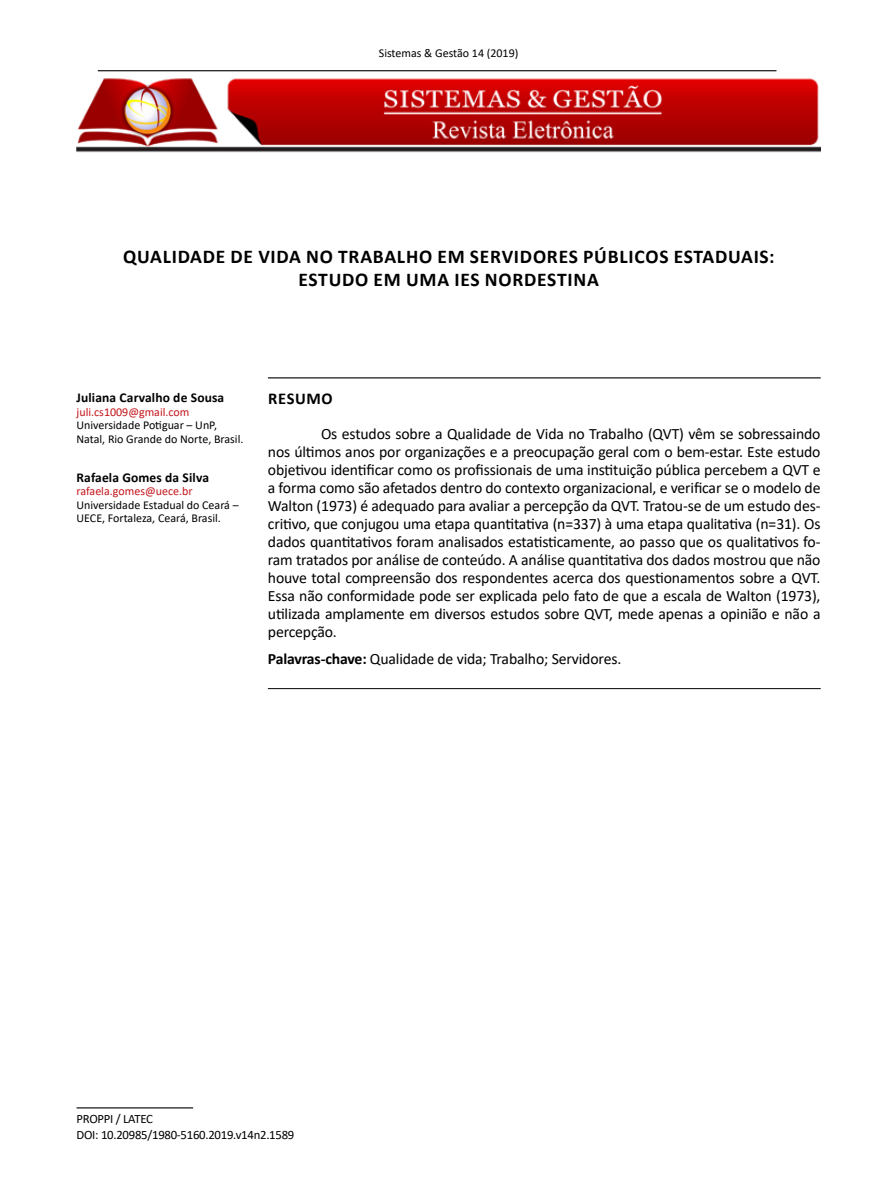
<style>
.page{position:relative;width:893px;height:1191px;background:#fff}
.page>*{position:absolute;margin:0;border:0;box-sizing:border-box;transform-origin:0 0}
.t1{font:700 19.5px/23.4px "Calibri";letter-spacing:.04em;color:#000;text-align:center}
.t2{font:700 16.5px "Calibri";letter-spacing:.04em;color:#000}
.t3{font:15.75px/18px "Calibri";letter-spacing:-.01em;color:#000;text-align:justify}
.t4{font:700 13.5px "Calibri";letter-spacing:.01em;color:#000}
.t5{font:12.75px/15.3px "Calibri";letter-spacing:-.02em;color:#000}
.t6{font:12px/13.5px "Calibri";color:#000}
.t7{font:12px "Calibri";color:#c4161c}
.s1{font-weight:700}
</style>
<div class="page">
<img style="left:77px;top:78px;width:744px;height:75px">
<hr style="left:98px;top:70px;width:678px;height:1px;background:#000">
<hr style="left:77px;top:1107px;width:116px;height:1px;background:#000">
<hr style="left:268px;top:377px;width:553px;height:1px;background:#000">
<hr style="left:268px;top:688px;width:553px;height:1px;background:#000">
<p class="t6" style="left:379px;top:46px;width:141px">Sistemas &amp; Gestão 14 (2019)</p>
<p class="t1" style="left:123px;top:244px;width:653px">QUALIDADE DE VIDA NO TRABALHO EM SERVIDORES PÚBLICOS ESTADUAIS:<br>ESTUDO EM UMA IES NORDESTINA</p>
<p class="t4" style="left:77px;top:389px;width:149px">Juliana Carvalho de Sousa</p>
<p class="t7" style="left:77px;top:403px;width:114px">juli.cs1009@gmail.com</p>
<p class="t6" style="left:77px;top:418px;width:168px">Universidade Potiguar – UnP,<br>Natal, Rio Grande do Norte, Brasil.</p>
<p class="t4" style="left:77px;top:469px;width:134px">Rafaela Gomes da Silva</p>
<p class="t7" style="left:77px;top:483px;width:118px">rafaela.gomes@uece.br</p>
<p class="t6" style="left:77px;top:498px;width:164px">Universidade Estadual do Ceará –<br>UECE, Fortaleza, Ceará, Brasil.</p>
<p class="t2" style="left:268px;top:388px;width:66px">RESUMO</p>
<p class="t3" style="left:268px;top:424px;width:554px;text-indent:53px">Os estudos sobre a Qualidade de Vida no Trabalho (QVT) vêm se sobressaindo nos últimos anos por organizações e a preocupação geral com o bem-estar. Este estudo objetivou identificar como os profissionais de uma instituição pública percebem a QVT e a forma como são afetados dentro do contexto organizacional, e verificar se o modelo de Walton (1973) é adequado para avaliar a percepção da QVT. Tratou-se de um estudo des&shy;critivo, que conjugou uma etapa quantitativa (n=337) à uma etapa qualitativa (n=31). Os dados quantitativos foram analisados estatisticamente, ao passo que os qualitativos fo&shy;ram tratados por análise de conteúdo. A análise quantitativa dos dados mostrou que não houve total compreensão dos respondentes acerca dos questionamentos sobre a QVT.<br>Essa não conformidade pode ser explicada pelo fato de que a escala de Walton (1973), utilizada amplamente em diversos estudos sobre QVT, mede apenas a opinião e não a percepção.</p>
<p class="t3" style="left:268px;top:649px;width:355px"><span class="s1">Palavras-chave:</span> Qualidade de vida; Trabalho; Servidores.</p>
<p class="t5" style="left:77px;top:1111px;width:219px">PROPPI / LATEC<br>DOI: 10.20985/1980-5160.2019.v14n2.1589</p>
</div>
